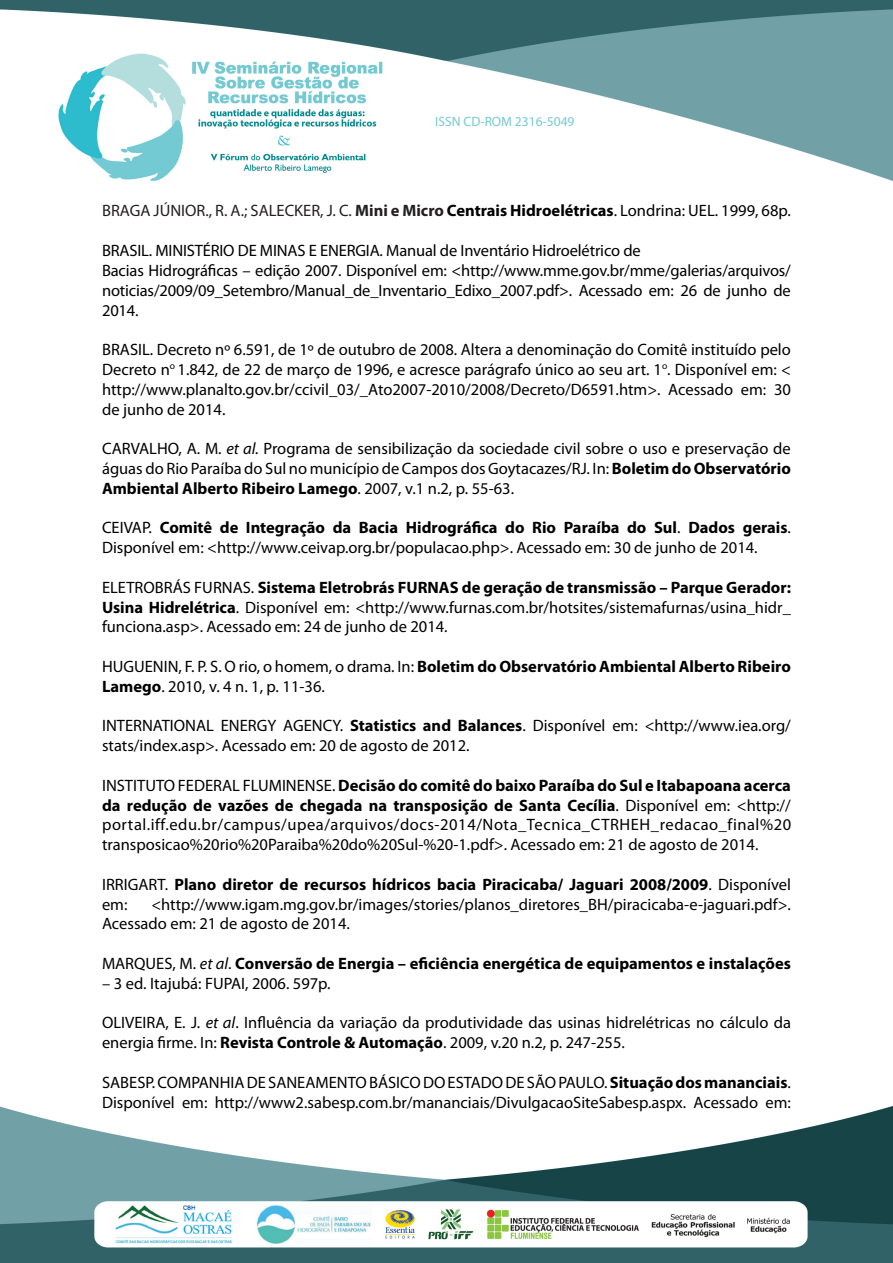
<style>
.page{position:relative;width:893px;height:1263px;background:#fff}
.page>*{position:absolute;margin:0;border:0;box-sizing:border-box;transform-origin:0 0}
.t1{font:16.5px/19.8px "Myriad Pro";color:#000}
.t2{font:700 16.5px/19.8px "Myriad Pro";color:#000}
.t3{font:16.5px "Myriad Pro";color:#231f20}
.t4{font:13.5px "Myriad Pro";color:#73cad2}
.s1{font-weight:700}
.s2{font-weight:700;color:#000}
.s3{color:#000}
.s4{font-style:italic}
.s5{font-weight:400}
.s6{font-weight:400;font-style:italic}
</style>
<div class="page">
<img style="left:0;top:1106px;width:893px;height:157px">
<img style="left:0;top:0;width:893px;height:181px">
<p class="t4" style="left:435px;top:113px;width:141px">ISSN CD-ROM 2316-5049</p>
<p class="t3" style="left:102px;top:201px;width:690px">BRAGA JÚNIOR., R. A.; SALECKER, J. C. <span class="s1">Mini e Micro</span> <span class="s2">Centrais Hidroelétricas</span><span class="s3">. Londrina: UEL. 1999, 68p.</span></p>
<p class="t1" style="left:102px;top:240px;width:690px">BRASIL. MINISTÉRIO DE MINAS E ENERGIA. Manual de Inventário Hidroelétrico de<br>Bacias Hidrográficas – edição 2007. Disponível em: &lt;http://www.mme.gov.br/mme/galerias/arquivos/ noticias/2009/09_Setembro/Manual_de_Inventario_Edixo_2007.pdf&gt;. Acessado em: 26 de junho de 2014.</p>
<p class="t1" style="left:102px;top:339px;width:690px;text-align:justify">BRASIL. Decreto nº 6.591, de 1º de outubro de 2008. Altera a denominação do Comitê instituído pelo Decreto n<sup>o</sup> 1.842, de 22 de março de 1996, e acresce parágrafo único ao seu art. 1<sup>o</sup>. Disponível em: &lt; http://www.planalto.gov.br/ccivil_03/_Ato2007-2010/2008/Decreto/D6591.htm&gt;. Acessado em: 30 de junho de 2014.</p>
<p class="t1" style="left:102px;top:438px;width:690px;text-align:justify">CARVALHO, A. M. <span class="s4">et al.</span> Programa de sensibilização da sociedade civil sobre o uso e preservação de águas do Rio Paraíba do Sul no município de Campos dos Goytacazes/RJ. In: <span class="s1">Boletim do Observatório Ambiental Alberto Ribeiro Lamego</span>. 2007, v.1 n.2, p. 55-63.</p>
<p class="t1" style="left:102px;top:518px;width:690px">CEIVAP. <span class="s1">Comitê de Integração da Bacia Hidrográfica do Rio Paraíba do Sul</span>. <span class="s1">Dados gerais</span>.<br>Disponível em: &lt;http://www.ceivap.org.br/populacao.php&gt;. Acessado em: 30 de junho de 2014.</p>
<p class="t1" style="left:102px;top:577px;width:690px;text-align:justify">ELETROBRÁS FURNAS. <span class="s1">Sistema Eletrobrás FURNAS de geração de transmissão – Parque Gerador:<br>Usina Hidrelétrica</span>. Disponível em: &lt;http://www.furnas.com.br/hotsites/sistemafurnas/usina_hidr_ funciona.asp&gt;. Acessado em: 24 de junho de 2014.</p>
<p class="t1" style="left:102px;top:656px;width:690px">HUGUENIN, F. P. S. O rio, o homem, o drama. In: <span class="s1">Boletim do Observatório Ambiental Alberto Ribeiro<br>Lamego</span>. 2010, v. 4 n. 1, p. 11-36.</p>
<p class="t1" style="left:102px;top:716px;width:690px">INTERNATIONAL ENERGY AGENCY. <span class="s1">Statistics and Balances</span>. Disponível em: &lt;http://www.iea.org/ stats/index.asp&gt;. Acessado em: 20 de agosto de 2012.</p>
<p class="t1" style="left:102px;top:775px;width:691px;text-align:justify">INSTITUTO FEDERAL FLUMINENSE. <span class="s1">Decisão do comitê do baixo Paraíba do Sul e Itabapoana acerca da redução de vazões de chegada na transposição de Santa Cecília</span>. Disponível em: &lt;http:// portal.iff.edu.br/campus/upea/arquivos/docs-2014/Nota_Tecnica_CTRHEH_redacao_final%20 transposicao%20rio%20Paraiba%20do%20Sul-%20-1.pdf&gt;. Acessado em: 21 de agosto de 2014.</p>
<p class="t2" style="left:102px;top:874px;width:690px"><span class="s5">IRRIGART.</span> Plano diretor de recursos hídricos bacia Piracicaba/ Jaguari 2008/2009<span class="s5">. Disponível em:</span></p>
<p class="t1" style="left:102px;top:894px;width:690px;text-indent:49px">&lt;http://www.igam.mg.gov.br/images/stories/planos_diretores_BH/piracicaba-e-jaguari.pdf&gt;.<br>Acessado em: 21 de agosto de 2014.</p>
<p class="t2" style="left:102px;top:953px;width:690px"><span class="s5">MARQUES, M.</span> <span class="s6">et al</span><span class="s5">.</span> Conversão de Energia – eficiência energética de equipamentos e instalações</p>
<p class="t1" style="left:102px;top:973px;width:230px">– 3 ed. Itajubá: FUPAI, 2006. 597p.</p>
<p class="t1" style="left:102px;top:1013px;width:690px">OLIVEIRA, E. J. <span class="s4">et al</span>. Influência da variação da produtividade das usinas hidrelétricas no cálculo da energia firme. In: <span class="s1">Revista Controle &amp; Automação</span>. 2009, v.20 n.2, p. 247-255.</p>
<p class="t1" style="left:102px;top:1072px;width:690px">SABESP. COMPANHIA DE SANEAMENTO BÁSICO DO ESTADO DE SÃO PAULO. <span class="s1">Situação dos mananciais</span>.<br>Disponível em: http://www2.sabesp.com.br/mananciais/DivulgacaoSiteSabesp.aspx. Acessado em:</p>
</div>
